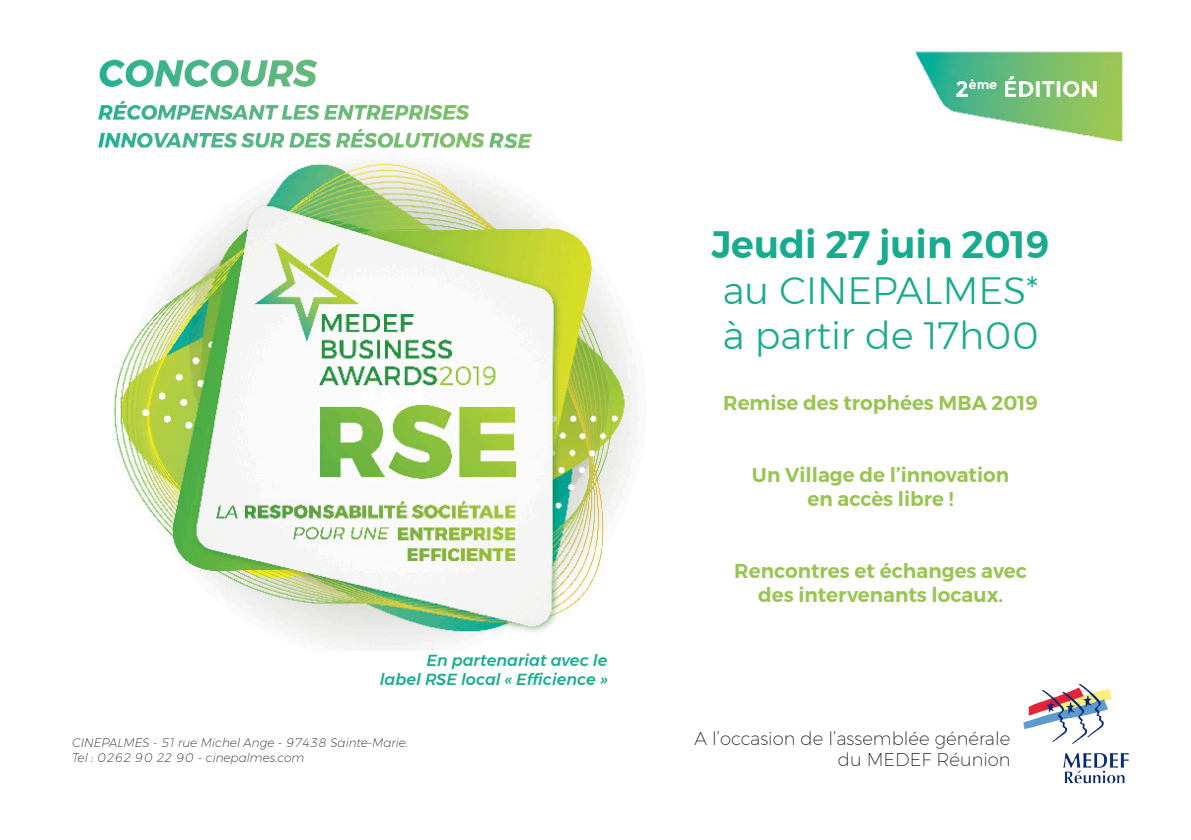
<style>
.page{position:relative;width:1191px;height:840px;background:#fff}
.page>*{position:absolute;margin:0;border:0;box-sizing:border-box;transform-origin:0 0}
.t1{font:300 38px "Montserrat";color:#18ab8e}
.t2{font:600 38px "Montserrat";color:#18ab8e}
.t3{font:600 20px "Montserrat";color:#98c451}
.t4{font:200 18px "Montserrat";color:#231f20}
.t5{font:italic 500 16px "Montserrat";color:#17ad8e}
.t6{font:italic 200 12px "Montserrat";color:#231f20}
</style>
<div class="page">
<img style="left:113px;top:158px;width:521px;height:492px">
<img style="left:915px;top:51px;width:208px;height:91px">
<img style="left:1023px;top:684px;width:106px;height:100px">
<img style="left:99px;top:59px;width:433px;height:90px">
<p class="t5" style="left:426px;top:647px;width:182px">En partenariat avec le</p>
<p class="t5" style="left:380px;top:666px;width:229px">label RSE local « Efficience »</p>
<p class="t6" style="left:72px;top:733px;width:338px">CINEPALMES - 51 rue Michel Ange - 97438 Sainte-Marie.</p>
<p class="t6" style="left:72px;top:748px;width:234px">Tel : 0262 90 22 90 - cinepalmes.com</p>
<p class="t2" style="left:711px;top:214px;width:340px">Jeudi 27 juin 2019</p>
<p class="t1" style="left:723px;top:261px;width:317px">au CINEPALMES*</p>
<p class="t1" style="left:722px;top:307px;width:317px">à partir de 17h00</p>
<p class="t3" style="left:723px;top:386px;width:316px">Remise des trophées MBA 2019</p>
<p class="t3" style="left:752px;top:458px;width:259px">Un Village de l’innovation</p>
<p class="t3" style="left:807px;top:482px;width:148px">en accès libre !</p>
<p class="t3" style="left:734px;top:554px;width:294px">Rencontres et échanges avec</p>
<p class="t3" style="left:758px;top:578px;width:247px">des intervenants locaux.</p>
<p class="t4" style="left:694px;top:724px;width:317px">A l’occasion de l’assemblée générale</p>
<p class="t4" style="left:838px;top:746px;width:174px">du MEDEF Réunion</p>
</div>
